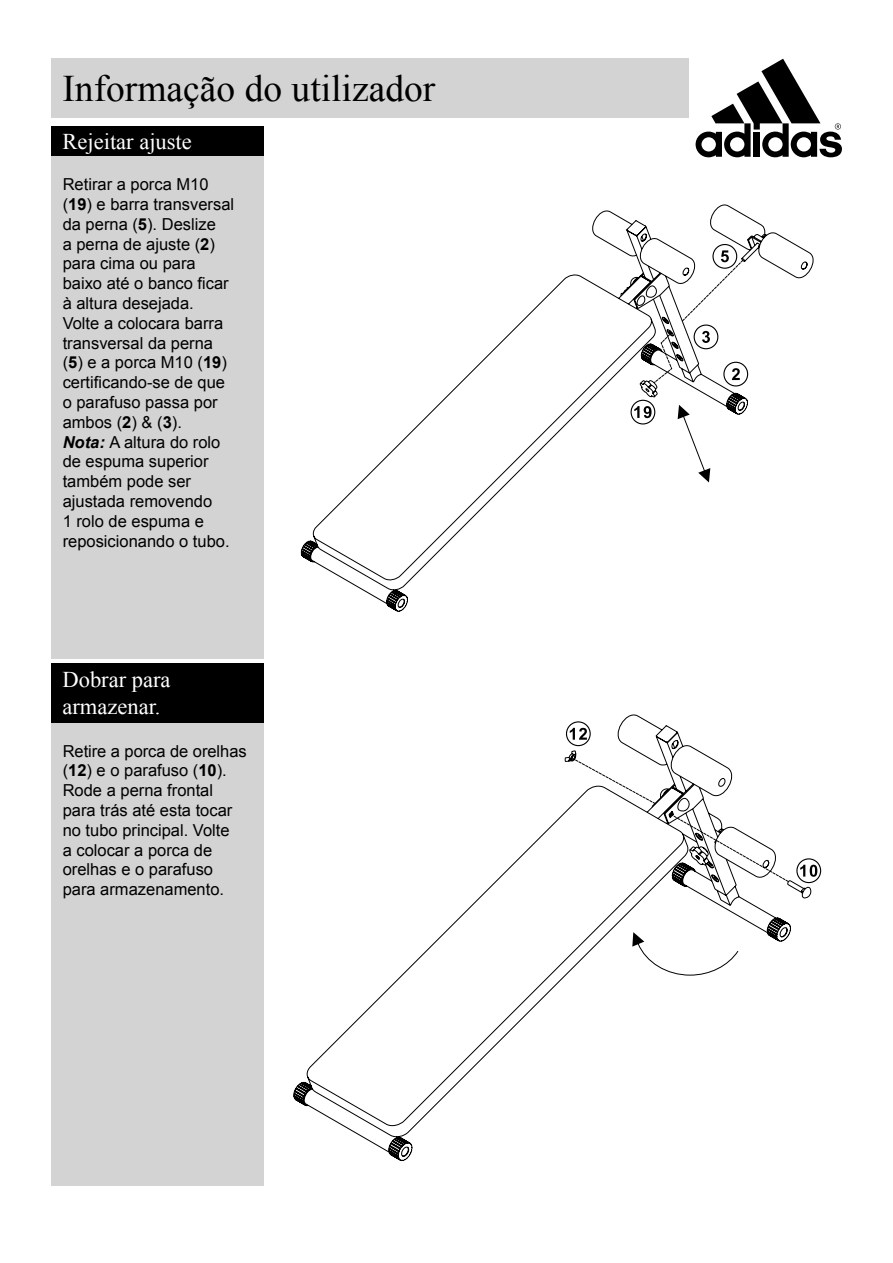
<style>
.page{position:relative;width:893px;height:1263px;background:#fff}
.page>*{position:absolute;margin:0;border:0;box-sizing:border-box;transform-origin:0 0}
.t1{font:37.5px "Times New Roman";color:#000}
.t2{font:22.5px/27px "Times New Roman";color:#fff}
.t3{font:16.5px/19.8px "Arial";color:#000}
.s1{font-weight:700}
.s2{font-weight:700;font-style:italic}
</style>
<div class="page">
<div style="left:51px;top:663px;width:213px;height:522px;background:#d3d3d4"></div>
<div style="left:51px;top:59px;width:638px;height:59px;background:#d3d3d4"></div>
<svg style="left:696px;top:59px;width:146px;height:98px"></svg>
<div style="left:51px;top:126px;width:213px;height:533px;background:#d3d3d4"></div>
<div style="left:51px;top:126px;width:213px;height:30px;background:#000"></div>
<div style="left:51px;top:663px;width:213px;height:59px;background:#000"></div>
<svg style="left:592px;top:204px;width:222px;height:63px"></svg>
<svg style="left:630px;top:243px;width:119px;height:18px"></svg>
<svg style="left:293px;top:261px;width:519px;height:900px"></svg>
<svg style="left:632px;top:932px;width:107px;height:44px"></svg>
<svg style="left:565px;top:721px;width:257px;height:163px"></svg>
<h1 class="t1" style="left:63px;top:63px;width:374px">Informação do utilizador</h1>
<h2 class="t2" style="left:63px;top:127px;width:131px">Rejeitar ajuste</h2>
<p class="t3" style="left:63px;top:175px;width:173px">Retirar a porca M10 (<span class="s1">19</span>) e barra transversal da perna (<span class="s1">5</span>). Deslize<br>a perna de ajuste (<span class="s1">2</span>) para cima ou para baixo até o banco ficar à altura desejada.<br>Volte a colocara barra transversal da perna (<span class="s1">5</span>) e a porca M10 (<span class="s1">19</span>) certificando-se de que o parafuso passa por ambos (<span class="s1">2</span>) &amp; (<span class="s1">3</span>).<br><span class="s2">Nota:</span> A altura do rolo de espuma superior também pode ser ajustada removendo<br>1 rolo de espuma e reposicionando o tubo.</p>
<h2 class="t2" style="left:63px;top:665px;width:110px">Dobrar para armazenar.</h2>
<p class="t3" style="left:63px;top:741px;width:185px">Retire a porca de orelhas (<span class="s1">12</span>) e o parafuso (<span class="s1">10</span>).<br>Rode a perna frontal para trás até esta tocar no tubo principal. Volte<br>a colocar a porca de orelhas e o parafuso para armazenamento.</p>
</div>
